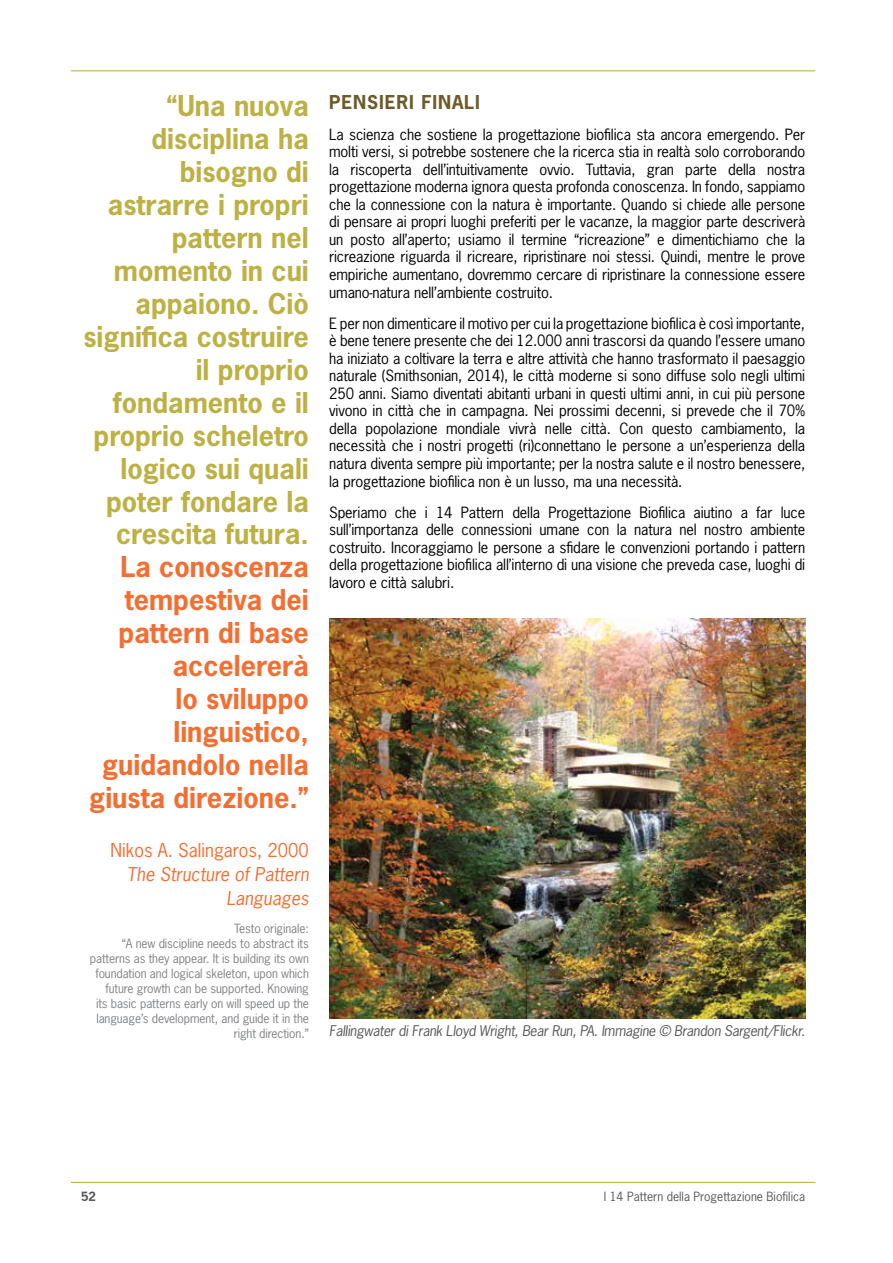
<style>
.page{position:relative;width:893px;height:1263px;background:#fff}
.page>*{position:absolute;margin:0;border:0;box-sizing:border-box;transform-origin:0 0}
.t1{font:700 27px/33px "News Gothic Std";color:#bdb146;text-align:right}
.t2{font:700 27px/33px "News Gothic Std";color:#f36e31;text-align:right}
.t3{font:italic 18px/24px "News Gothic Std";color:#f36e31;text-align:right}
.t4{font:18px "News Gothic Std";color:#f36e31}
.t5{font:700 18px "News Gothic Std";letter-spacing:.05em;color:#6f5b2a}
.t6{font:14.7px/17.5px "News Gothic Std";letter-spacing:-.01em;color:#000;text-align:justify}
.t7{font:italic 13.8px "News Gothic Std";letter-spacing:-.02em;color:#58595b}
.t8{font:12px/15px "News Gothic Std";letter-spacing:-.01em;color:#808285;text-align:right}
.t9{font:12px "News Gothic Std";color:#58595b}
.t10{font:700 12px "News Gothic Std";color:#58595b}
</style>
<div class="page">
<hr style="left:71px;top:70px;width:744px;height:1px;background:#b7ab34">
<hr style="left:71px;top:1182px;width:744px;height:1px;background:#b7ab34">
<img style="left:329px;top:619px;width:476px;height:399px">
<h1 class="t1" style="left:83px;top:88px;width:227px">“Una nuova disciplina ha bisogno di astrarre i propri pattern nel momento in cui appaiono. Ciò significa costruire il proprio fondamento e il proprio scheletro logico sui quali poter fondare la crescita futura.</h1>
<h1 class="t2" style="left:89px;top:550px;width:221px">La conoscenza tempestiva dei pattern di base accelererà<br>lo sviluppo linguistico, guidandolo nella giusta direzione.”</h1>
<p class="t4" style="left:111px;top:838px;width:200px">Nikos A. Salingaros, 2000</p>
<p class="t3" style="left:127px;top:862px;width:183px">The Structure of Pattern<br>Languages</p>
<p class="t8" style="left:90px;top:921px;width:220px">Testo originale:<br>“A new discipline needs to abstract its patterns as they appear. It is building its own foundation and logical skeleton, upon which future growth can be supported. Knowing<br>its basic patterns early on will speed up the language’s development, and guide it in the right direction.”</p>
<p class="t5" style="left:329px;top:90px;width:152px">PENSIERI FINALI</p>
<p class="t6" style="left:329px;top:125px;width:478px">La scienza che sostiene la progettazione biofilica sta ancora emergendo. Per molti versi, si potrebbe sostenere che la ricerca stia in realtà solo corroborando la riscoperta dell’intuitivamente ovvio. Tuttavia, gran parte della nostra progettazione moderna ignora questa profonda conoscenza. In fondo, sappiamo che la connessione con la natura è importante. Quando si chiede alle persone di pensare ai propri luoghi preferiti per le vacanze, la maggior parte descriverà un posto all’aperto; usiamo il termine “ricreazione” e dimentichiamo che la ricreazione riguarda il ricreare, ripristinare noi stessi. Quindi, mentre le prove empiriche aumentano, dovremmo cercare di ripristinare la connessione essere umano-natura nell’ambiente costruito.</p>
<p class="t6" style="left:329px;top:314px;width:478px">E per non dimenticare il motivo per cui la progettazione biofilica è così importante, è bene tenere presente che dei 12.000 anni trascorsi da quando l’essere umano ha iniziato a coltivare la terra e altre attività che hanno trasformato il paesaggio naturale (Smithsonian, 2014), le città moderne si sono diffuse solo negli ultimi 250 anni. Siamo diventati abitanti urbani in questi ultimi anni, in cui più persone vivono in città che in campagna. Nei prossimi decenni, si prevede che il 70% della popolazione mondiale vivrà nelle città. Con questo cambiamento, la necessità che i nostri progetti (ri)connettano le persone a un’esperienza della natura diventa sempre più importante; per la nostra salute e il nostro benessere, la progettazione biofilica non è un lusso, ma una necessità.</p>
<p class="t6" style="left:329px;top:503px;width:478px">Speriamo che i 14 Pattern della Progettazione Biofilica aiutino a far luce sull’importanza delle connessioni umane con la natura nel nostro ambiente costruito. Incoraggiamo le persone a sfidare le convenzioni portando i pattern della progettazione biofilica all’interno di una visione che preveda case, luoghi di lavoro e città salubri.</p>
<p class="t7" style="left:329px;top:1021px;width:477px">Fallingwater di Frank Lloyd Wright, Bear Run, PA. Immagine © Brandon Sargent/Flickr.</p>
<p class="t10" style="left:81px;top:1188px;width:16px">52</p>
<p class="t9" style="left:604px;top:1189px;width:203px">I 14 Pattern della Progettazione Biofilica</p>
</div>
